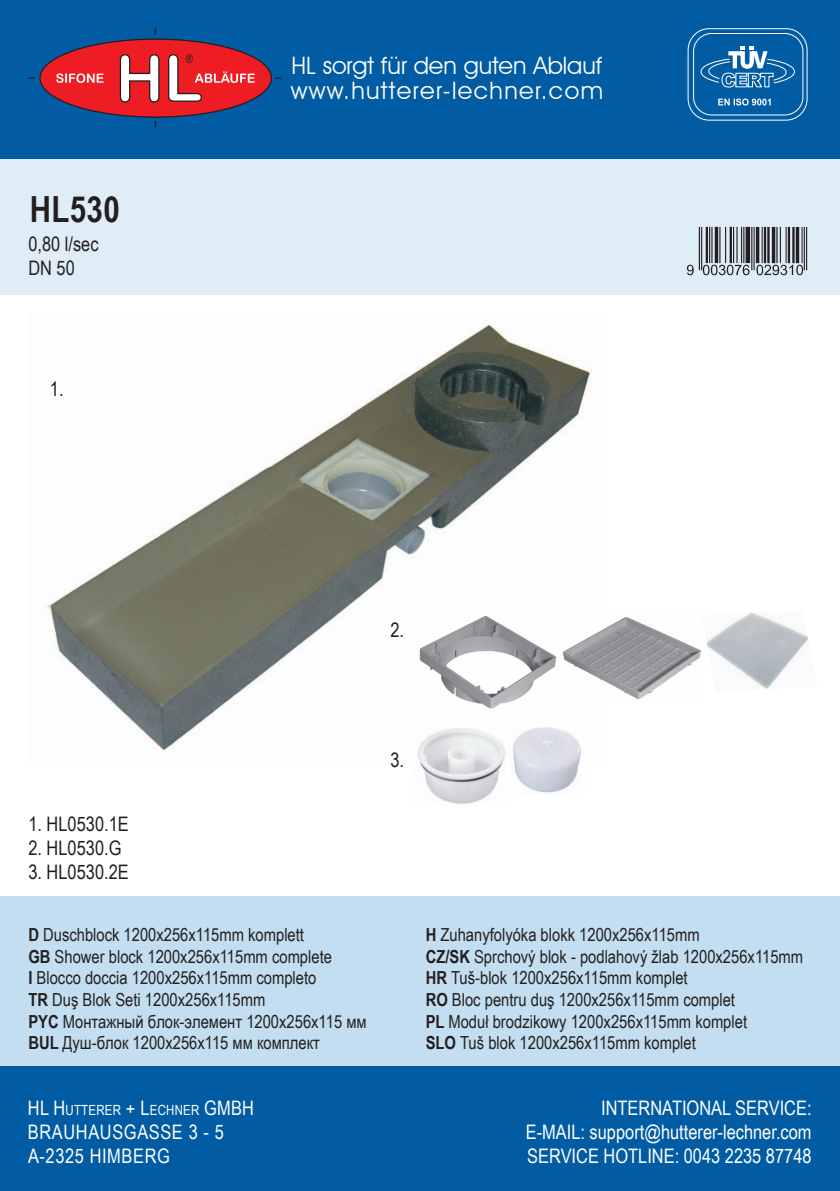
<style>
.page{position:relative;width:840px;height:1191px;background:#fff}
.page>*{position:absolute;margin:0;border:0;box-sizing:border-box;transform-origin:0 0}
.t1{font:96px "Code EAN Red";color:#231f20}
.t2{font:700 36px "Arial Narrow";letter-spacing:.01em;color:#231f20}
.t3{font:24px/25.8px "Avant Garde IT Cby BT";color:#fff}
.t4{font:20px/24px "Arial Narrow";color:#fff;text-align:justify}
.t5{font:20px/24px "Arial Narrow";color:#231f20}
.t6{font:20px/24px "Arial Narrow";letter-spacing:.03em;color:#fff}
.t7{font:18px/21.6px "Arial Narrow";color:#231f20}
.t8{font:14px "Arial Narrow";letter-spacing:.015em;color:#fff}
.t9{font:12px "Arial Narrow";color:#231f20}
.s1{font-weight:700}
.s2{font-size:20px}
</style>
<div class="page">
<img style="left:47px;top:322px;width:545px;height:429px">
<div style="left:0;top:156px;width:839px;height:139px;background:#dfedf7"></div>
<div style="left:0;top:896px;width:839px;height:170px;background:#c3def1"></div>
<div style="left:0;top:0;width:839px;height:159px;background:#015ca3"></div>
<svg style="left:28px;top:28px;width:253px;height:99px"></svg>
<svg style="left:687px;top:28px;width:120px;height:92px"></svg>
<div style="left:0;top:1066px;width:839px;height:125px;background:#015ca3"></div>
<img style="left:414px;top:726px;width:93px;height:78px">
<img style="left:510px;top:726px;width:74px;height:67px">
<img style="left:414px;top:612px;width:144px;height:100px">
<img style="left:559px;top:613px;width:142px;height:90px">
<img style="left:701px;top:612px;width:107px;height:77px">
<h2 class="t2" style="left:30px;top:182px;width:92px">HL530</h2>
<p class="t9" style="left:186px;top:50px;width:9px">®</p>
<h3 class="t3" style="left:291px;top:52px;width:313px">HL sorgt für den guten Ablauf www.hutterer-lechner.com</h3>
<p class="t5" style="left:28px;top:231px;width:72px">0,80 l/sec<br>DN 50</p>
<h1 class="t1" style="left:686px;top:186px;width:127px">9&lt;ALOASG=acjdba&gt;</h1>
<p class="t5" style="left:50px;top:376px;width:15px">1.</p>
<p class="t5" style="left:390px;top:617px;width:15px">2.</p>
<p class="t5" style="left:28px;top:811px;width:100px">1. HL0530.1E</p>
<p class="t5" style="left:28px;top:835px;width:95px">2. HL0530.G</p>
<p class="t5" style="left:28px;top:859px;width:100px">3. HL0530.2E</p>
<p class="t7" style="left:28px;top:923px;width:339px"><span class="s1">D</span> Duschblock 1200x256x115mm komplett<br><span class="s1">GB</span> Shower block 1200x256x115mm complete<br><span class="s1">I</span> Blocco doccia 1200x256x115mm completo<br><span class="s1">TR</span> Duş Blok Seti 1200x256x115mm<br><span class="s1">PYC</span> Монтажный блок-элемент 1200х256х115 мм <span class="s1">BUL</span> Душ-блок 1200x256x115 мм комплект</p>
<p class="t8" style="left:28px;top:1099px;width:227px"><span class="s2">HL H</span>UTTERER <span class="s2">+ L</span>ECHNER <span class="s2">GMBH</span></p>
<p class="t6" style="left:28px;top:1118px;width:197px">BRAUHAUSGASSE 3 - 5<br>A-2325 HIMBERG</p>
<p class="t5" style="left:390px;top:747px;width:15px">3.</p>
<p class="t7" style="left:425px;top:923px;width:379px"><span class="s1">H</span> Zuhanyfolyóka blokk 1200x256x115mm<br><span class="s1">CZ/SK</span> Sprchový blok - podlahový žlab 1200x256x115mm <span class="s1">HR</span> Tuš-blok 1200x256x115mm komplet<br><span class="s1">RO</span> Bloc pentru duş 1200x256x115mm complet<br><span class="s1">PL</span> Moduł brodzikowy 1200x256x115mm komplet<br><span class="s1">SLO</span> Tuš blok 1200x256x115mm komplet</p>
<p class="t4" style="left:525px;top:1094px;width:287px;text-indent:75px">International Service:<br>E-MAIL: support@hutterer-lechner.com Service Hotline: 0043 2235 87748</p>
</div>
